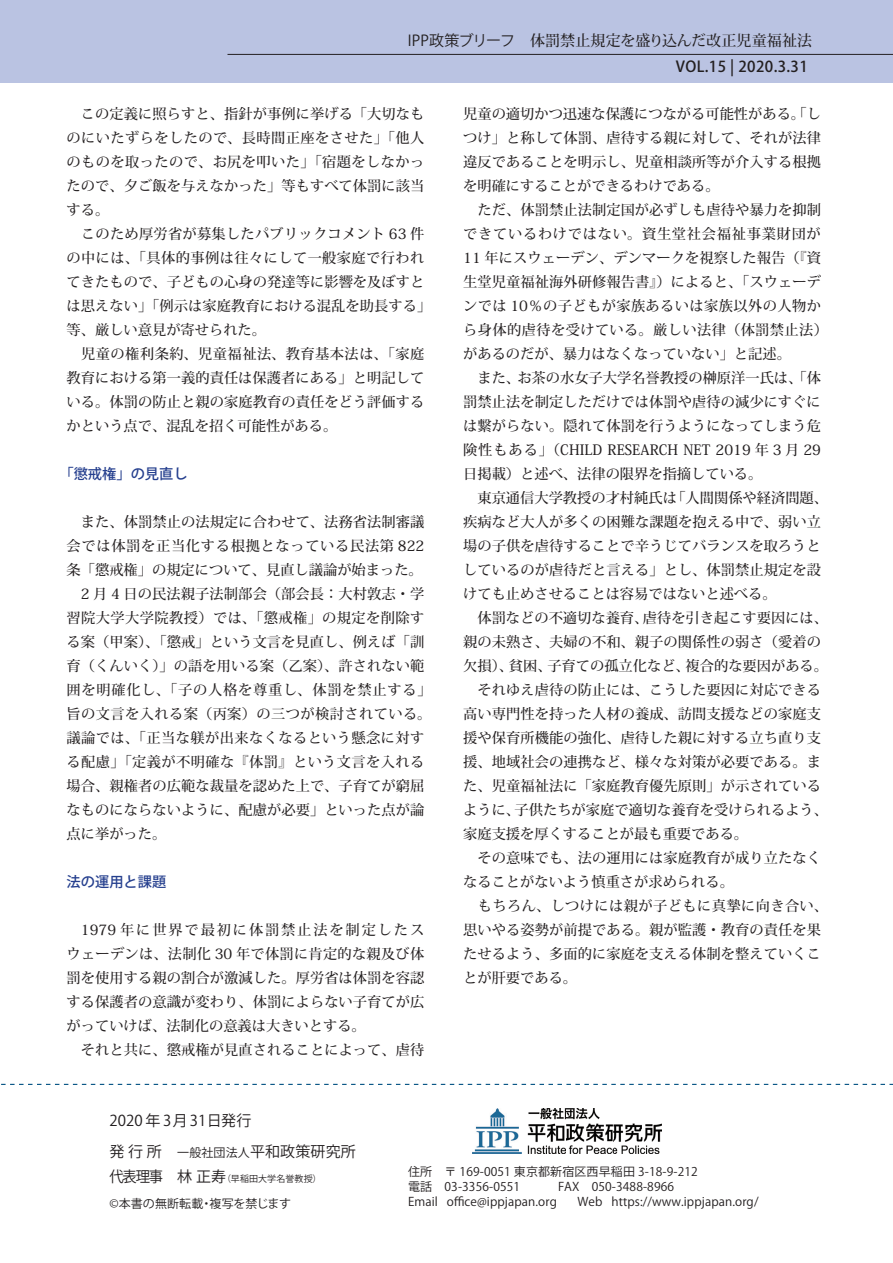
<style>
.page{position:relative;width:893px;height:1263px;background:#fff}
.page>*{position:absolute;margin:0;border:0;box-sizing:border-box;transform-origin:0 0}
.t1{font:500 15px "Koz Min Pro";letter-spacing:.01em;color:#231f20}
.t2{font:15px/31.2px "Koz Go Pro";letter-spacing:.01em;color:#231f20}
.t3{font:500 15px "Koz Go Pro";letter-spacing:.025em;color:#231f20}
.t4{font:500 14.25px/24px "Koz Min Pro";letter-spacing:.005em;color:#231f20}
.t5{font:500 14.25px "Koz Go Pro";color:#253f8e}
.t6{font:12px/15px "Koz Go Pro";letter-spacing:.01em;color:#231f20}
.t7{font:9px "Koz Go Pro";letter-spacing:.01em;color:#231f20}
.s1{font-family:"Koz Go Pro";font-weight:400}
.s2{font-size:12px}
.s3{font-size:15px}
</style>
<div class="page">
<div style="left:0;top:0;width:893px;height:83px;background:#bac3e2"></div>
<hr style="left:227px;top:54px;width:666px;height:1px;background:#231f20">
<svg style="left:1px;top:1084px;width:892px;height:1px"></svg>
<img style="left:472px;top:1108px;width:189px;height:45px">
<p class="t1" style="left:408px;top:30px;width:406px"><span class="s1">IPP政策ブリーフ</span>　体罰禁止規定を盛り込んだ改正児童福祉法</p>
<p class="t3" style="left:676px;top:57px;width:133px">VOL.15 | 2020.3.31</p>
<p class="t4" style="left:463px;top:102px;width:366px">児童の適切かつ迅速な保護につながる可能性がある。「しつけ」と称して体罰、虐待する親に対して、それが法律違反であることを明示し、児童相談所等が介入する根拠を明確にすることができるわけである。<br>　ただ、体罰禁止法制定国が必ずしも虐待や暴力を抑制できているわけではない。資生堂社会福祉事業財団が<br>11 年にスウェーデン、デンマークを視察した報告（『資生堂児童福祉海外研修報告書』）によると、「スウェーデンでは 10％の子どもが家族あるいは家族以外の人物から身体的虐待を受けている。厳しい法律（体罰禁止法）があるのだが、暴力はなくなっていない」と記述。<br>　また、お茶の水女子大学名誉教授の榊原洋一氏は、「体罰禁止法を制定しただけでは体罰や虐待の減少にすぐには繋がらない。隠れて体罰を行うようになってしまう危険性もある」（CHILD RESEARCH NET 2019 年 3 月 29日掲載）と述べ、法律の限界を指摘している。<br>　東京通信大学教授の才村純氏は「人間関係や経済問題、疾病など大人が多くの困難な課題を抱える中で、弱い立場の子供を虐待することで辛うじてバランスを取ろうとしているのが虐待だと言える」とし、体罰禁止規定を設けても止めさせることは容易ではないと述べる。<br>　体罰などの不適切な養育、虐待を引き起こす要因には、親の未熟さ、夫婦の不和、親子の関係性の弱さ（愛着の欠損）、貧困、子育ての孤立化など、複合的な要因がある。　それゆえ虐待の防止には、こうした要因に対応できる高い専門性を持った人材の養成、訪問支援などの家庭支援や保育所機能の強化、虐待した親に対する立ち直り支援、地域社会の連携など、様々な対策が必要である。また、児童福祉法に「家庭教育優先原則」が示されているように、子供たちが家庭で適切な養育を受けられるよう、家庭支援を厚くすることが最も重要である。<br>　その意味でも、法の運用には家庭教育が成り立たなくなることがないよう慎重さが求められる。<br>　もちろん、しつけには親が子どもに真摯に向き合い、思いやる姿勢が前提である。親が監護・教育の責任を果たせるよう、多面的に家庭を支える体制を整えていくことが肝要である。</p>
<p class="t4" style="left:67px;top:102px;width:366px">　この定義に照らすと、指針が事例に挙げる「大切なものにいたずらをしたので、長時間正座をさせた」「他人のものを取ったので、お尻を叩いた」「宿題をしなかったので、夕ご飯を与えなかった」等もすべて体罰に該当する。<br>　このため厚労省が募集したパブリックコメント 63 件の中には、「具体的事例は往々にして一般家庭で行われてきたもので、子どもの心身の発達等に影響を及ぼすとは思えない」「例示は家庭教育における混乱を助長する」等、厳しい意見が寄せられた。<br>　児童の権利条約、児童福祉法、教育基本法は、「家庭教育における第一義的責任は保護者にある」と明記している。体罰の防止と親の家庭教育の責任をどう評価するかという点で、混乱を招く可能性がある。</p>
<p class="t5" style="left:59px;top:465px;width:130px">「懲戒権」の見直し</p>
<p class="t4" style="left:67px;top:510px;width:366px">　また、体罰禁止の法規定に合わせて、法務省法制審議会では体罰を正当化する根拠となっている民法第 822条「懲戒権」の規定について、見直し議論が始まった。　2 月 4 日の民法親子法制部会（部会長：大村敦志・学習院大学大学院教授）では、「懲戒権」の規定を削除する案（甲案）、「懲戒」という文言を見直し、例えば「訓育（くんいく）」の語を用いる案（乙案）、許されない範囲を明確化し、「子の人格を尊重し、体罰を禁止する」旨の文言を入れる案（丙案）の三つが検討されている。議論では、「正当な躾が出来なくなるという懸念に対する配慮」「定義が不明確な『体罰』という文言を入れる場合、親権者の広範な裁量を認めた上で、子育てが窮屈なものにならないように、配慮が必要」といった点が論点に挙がった。</p>
<p class="t5" style="left:67px;top:873px;width:101px">法の運用と課題</p>
<p class="t4" style="left:67px;top:917px;width:359px">　1979 年に世界で最初に体罰禁止法を制定したスウェーデンは、法制化 30 年で体罰に肯定的な親及び体罰を使用する親の割合が激減した。厚労省は体罰を容認する保護者の意識が変わり、体罰によらない子育てが広がっていけば、法制化の意義は大きいとする。<br>　それと共に、懲戒権が見直されることによって、虐待</p>
<p class="t2" style="left:109px;top:1105px;width:248px">2020 年 3月 31日発行<br>発 行 所　<span class="s2">一般社団法人</span>平和政策研究所</p>
<p class="t7" style="left:109px;top:1173px;width:214px"><span class="s3">代表理事　林 正寿</span>（早稲田大学名誉教授）</p>
<p class="t6" style="left:109px;top:1196px;width:183px">©本書の無断転載・複写を禁じます</p>
<p class="t6" style="left:408px;top:1164px;width:291px">住所　〒 169-0051 東京都新宿区西早稲田 3-18-9-212電話　03-3356-0551</p>
<p class="t6" style="left:558px;top:1179px;width:117px">FAX　050-3488-8966</p>
<p class="t6" style="left:408px;top:1194px;width:150px">Email office@ippjapan.org</p>
<p class="t6" style="left:577px;top:1194px;width:183px">Web https://www.ippjapan.org/</p>
</div>
